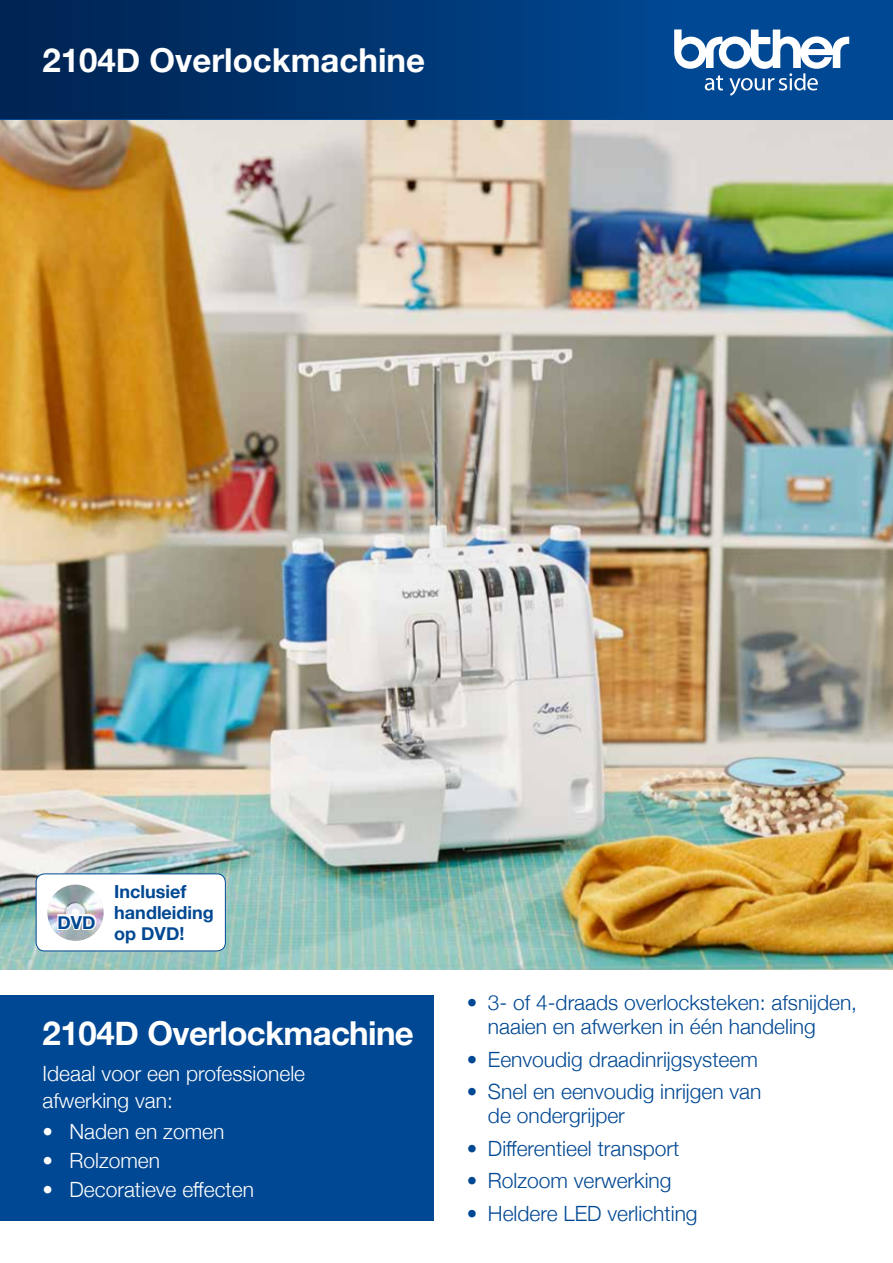
<style>
.page{position:relative;width:893px;height:1263px;background:#fff}
.page>*{position:absolute;margin:0;border:0;box-sizing:border-box;transform-origin:0 0}
.t1{font:700 33px "Helvetica Neue";letter-spacing:-.005em;color:#fff}
.t2{font:300 21px/24px "Helvetica Neue";color:#004893}
.t3{font:300 21px/27px "Helvetica Neue";color:#fff}
.t4{font:700 18px/21px "Helvetica Neue";color:#004893}
</style>
<div class="page">
<img style="left:0;top:119px;width:893px;height:850px">
<div style="left:0;top:0;width:893px;height:119px;background:#004893"></div>
<div style="left:0;top:0;width:674px;height:119px;background:linear-gradient(to right,#002250,#004690)"></div>
<div style="left:0;top:995px;width:434px;height:225px;background:#004893"></div>
<svg style="left:674px;top:29px;width:175px;height:67px"></svg>
<div style="left:36px;top:874px;width:189px;height:77px;background:#fff;border-radius:9px"></div>
<div style="left:36px;top:874px;width:190px;height:77px;border:1px solid #004893;border-radius:9px"></div>
<img style="left:47px;top:884px;width:57px;height:49px">
<svg style="left:56px;top:913px;width:43px;height:28px"></svg>
<h1 class="t1" style="left:43px;top:34px;width:384px">2104D Overlockmachine</h1>
<p class="t4" style="left:58px;top:912px;width:40px">DVD</p>
<p class="t4" style="left:114px;top:881px;width:101px">Inclusief handleiding op DVD!</p>
<h1 class="t1" style="left:43px;top:1008px;width:373px">2104D Overlockmachine</h1>
<p class="t3" style="left:43px;top:1058px;width:264px">Ideaal voor een professionele afwerking van:</p>
<p class="t3" style="left:43px;top:1116px;width:183px">• Naden en zomen</p>
<p class="t3" style="left:43px;top:1146px;width:119px">• Rolzomen</p>
<p class="t3" style="left:43px;top:1175px;width:213px">• Decoratieve effecten</p>
<p class="t2" style="left:488px;top:989px;width:371px;text-indent:-21px">• 3- of 4-draads overlocksteken: afsnijden, naaien en afwerken in één handeling</p>
<p class="t2" style="left:467px;top:1046px;width:293px">• Eenvoudig draadinrijgsysteem</p>
<p class="t2" style="left:488px;top:1078px;width:275px;text-indent:-21px">• Snel en eenvoudig inrijgen van de ondergrijper</p>
<p class="t2" style="left:467px;top:1135px;width:214px">• Differentieel transport</p>
<p class="t2" style="left:467px;top:1167px;width:206px">• Rolzoom verwerking</p>
<p class="t2" style="left:467px;top:1200px;width:232px">• Heldere LED verlichting</p>
</div>
